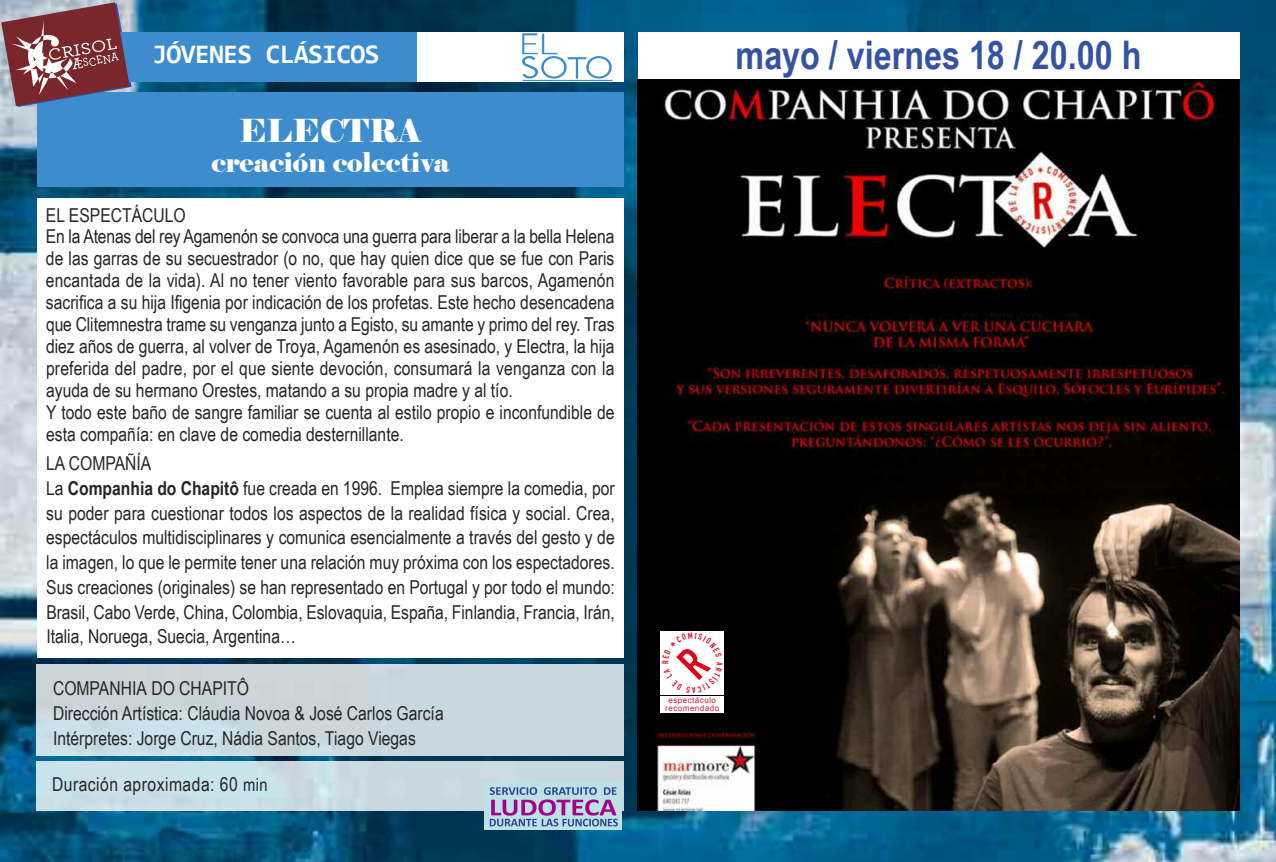
<style>
.page{position:relative;width:1276px;height:862px;background:#fff}
.page>*{position:absolute;margin:0;border:0;box-sizing:border-box;transform-origin:0 0}
.t1{font:700 39.38px "Arial Narrow";color:#3653a1}
.t2{font:31.5px "Elephant";color:#fff}
.t3{font:27px "Elephant";color:#fff}
.t4{font:700 27px "Consolas";letter-spacing:-.025em;color:#fff}
.t5{font:19.12px/22.1px "Arial Narrow";color:#272627}
.t6{font:19.12px "Arial Narrow";letter-spacing:.025em;color:#272627}
.t7{font:8.55px "DIN Engschrift+QLDBID";color:#e2001a}
.t8{font:8.1px/7.4px "Arial";letter-spacing:.05em;color:#c62139;text-align:center}
.s1{font-weight:700}
.s2{font-size:18px}
</style>
<div class="page">
<img style="left:0;top:0;width:1276px;height:861px">
<div style="left:37px;top:198px;width:586px;height:459px;background:#fff"></div>
<img style="left:37px;top:664px;width:586px;height:91px">
<div style="left:638px;top:32px;width:601px;height:46px;background:#fff"></div>
<img style="left:638px;top:80px;width:601px;height:729px">
<div style="left:37px;top:92px;width:586px;height:95px;background:#3d8ccd"></div>
<div style="left:37px;top:32px;width:586px;height:50px;background:#fff"></div>
<svg style="left:522px;top:33px;width:90px;height:48px"></svg>
<div style="left:37px;top:760px;width:586px;height:49px;background:#c9dce3"></div>
<div style="left:485px;top:782px;width:137px;height:47px;background:#bce2e5"></div>
<svg style="left:490px;top:787px;width:128px;height:39px"></svg>
<div style="left:110px;top:32px;width:306px;height:50px;background:#3d8ccd"></div>
<svg style="left:1px;top:2px;width:131px;height:105px"></svg>
<div style="left:660px;top:630px;width:64px;height:64px;background:#fff"></div>
<div style="left:660px;top:696px;width:64px;height:16px;background:#fff"></div>
<svg style="left:676px;top:649px;width:35px;height:31px"></svg>
<h3 class="t4" style="left:110px;top:43px;width:271px">J JÓVENES CLÁSICOS</h3>
<h2 class="t2" style="left:239px;top:112px;width:184px">ELECTRA</h2>
<h3 class="t3" style="left:211px;top:145px;width:239px">creación colectiva</h3>
<p class="t5" style="left:46px;top:203px;width:570px">EL ESPECTÁCULO<br>En la Atenas del rey Agamenón se convoca una guerra para liberar a la bella Helena de las garras de su secuestrador (o no, que hay quien dice que se fue con Paris encantada de la vida). Al no tener viento favorable para sus barcos, Agamenón sacrifica a su hija Ifigenia por indicación de los profetas. Este hecho desencadena que Clitemnestra trame su venganza junto a Egisto, su amante y primo del rey. Tras diez años de guerra, al volver de Troya, Agamenón es asesinado, y Electra, la hija preferida del padre, por el que siente devoción, consumará la venganza con la ayuda de su hermano Orestes, matando a su propia madre y al tío.<br>Y todo este baño de sangre familiar se cuenta al estilo propio e inconfundible de esta compañía: en clave de comedia desternillante.</p>
<p class="t5" style="left:46px;top:450px;width:570px;line-height:24.8px">LA COMPAÑÍA<br>La <span class="s1">Companhia do Chapitô</span> fue creada en 1996. Emplea siempre la comedia, por su poder para cuestionar todos los aspectos de la realidad física y social. Crea, espectáculos multidisciplinares y comunica esencialmente a través del gesto y de la imagen, lo que le permite tener una relación muy próxima con los espectadores.<br>Sus creaciones (originales) se han representado en Portugal y por todo el mundo:<br>Brasil, Cabo Verde, China, Colombia, Eslovaquia, España, Finlandia, Francia, Irán, Italia, Noruega, Suecia, Argentina…</p>
<p class="t5" style="left:53px;top:675px;width:392px;line-height:24.8px">COMPANHIA DO CHAPITÔ<br>Dirección Artística: Cláudia Novoa &amp; José Carlos García<br>Intérpretes: Jorge Cruz, Nádia Santos, Tiago Viegas</p>
<p class="t6" style="left:52px;top:772px;width:217px">Duración aproximada: 60 <span class="s2">min</span></p>
<h1 class="t1" style="left:735px;top:32px;width:407px">mayo / viernes 18 / 20.00 h</h1>
<p class="t7" style="left:662px;top:664px;width:5px;rotate:-90deg">R</p>
<p class="t8" style="left:665px;top:696px;width:55px">espectáculo recomendado</p>
</div>
